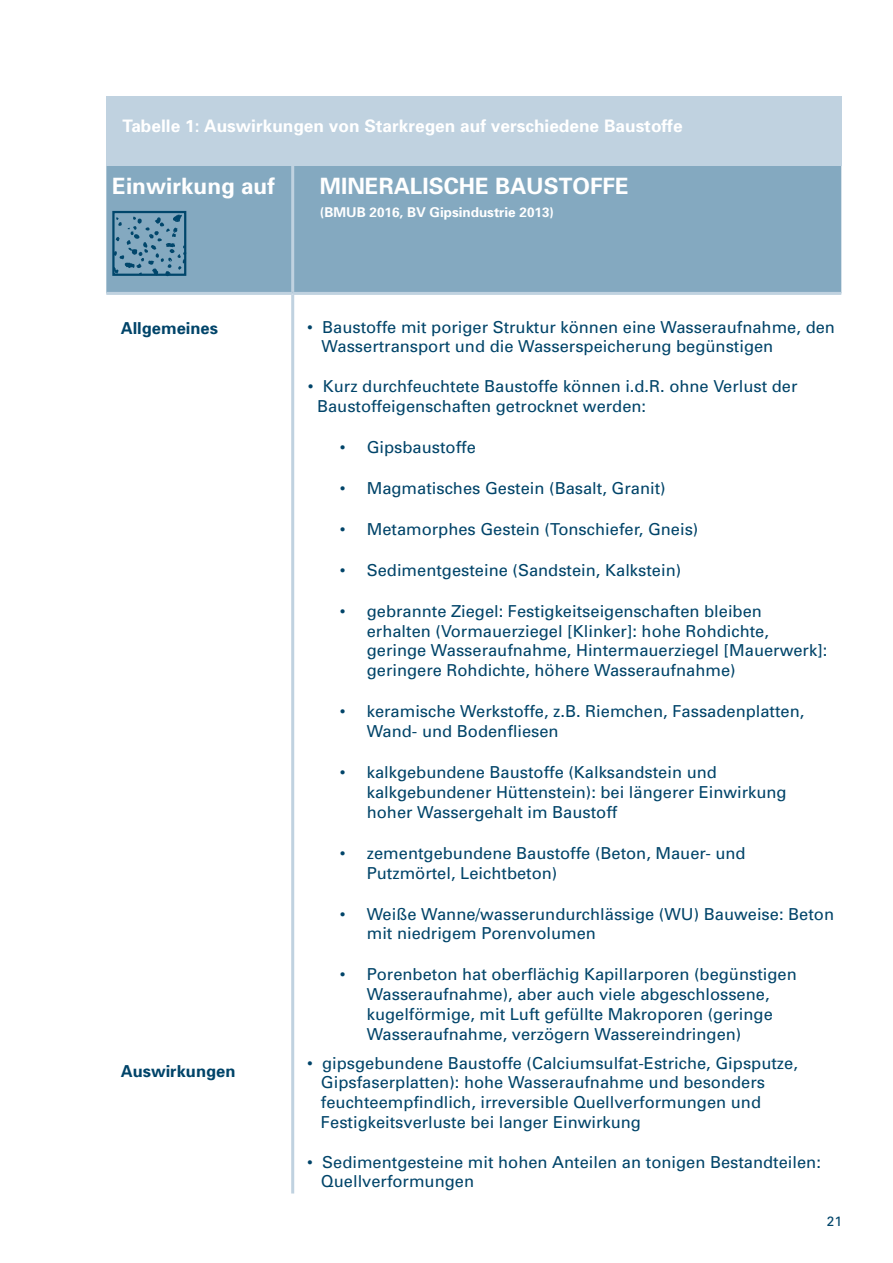
<style>
.page{position:relative;width:893px;height:1263px;background:#fff}
.page>*{position:absolute;margin:0;border:0;box-sizing:border-box;transform-origin:0 0}
.t1{font:700 22.5px "Univers";color:#fff}
.t2{font:700 17.25px "Univers";color:#fff}
.t3{font:16.5px/19.8px "Univers";color:#004469}
.t4{font:700 16.5px "Univers";color:#004469}
.t5{font:700 13.5px "Univers";color:#fff}
.t6{font:13.5px "Univers";color:#004469}
</style>
<div class="page">
<div style="left:106px;top:165px;width:735px;height:127px;background:#84a9c0"></div>
<hr style="left:291px;top:159px;width:3px;height:133px;background:#c0d2e0">
<hr style="left:291px;top:295px;width:3px;height:898px;background:#c0d2e0">
<hr style="left:106px;top:292px;width:187px;height:3px;background:#c0d2e0">
<hr style="left:293px;top:292px;width:548px;height:3px;background:#c0d2e0">
<svg style="left:115px;top:215px;width:68px;height:58px;background:#709ab3"></svg>
<div style="left:112px;top:211px;width:74px;height:65px;border:2px solid #00466b"></div>
<div style="left:106px;top:96px;width:736px;height:69px;background:#c0d2e0"></div>
<p class="t2" style="left:122px;top:115px;width:562px">Tabelle 1: Auswirkungen von Starkregen auf verschiedene Baustoffe</p>
<p class="t1" style="left:112px;top:172px;width:164px">Einwirkung auf</p>
<p class="t1" style="left:320px;top:172px;width:310px">MINERALISCHE BAUSTOFFE</p>
<p class="t5" style="left:320px;top:203px;width:236px">(BMUB 2016, BV Gipsindustrie 2013)</p>
<p class="t4" style="left:121px;top:317px;width:99px">Allgemeines</p>
<p class="t4" style="left:121px;top:1061px;width:116px">Auswirkungen</p>
<p class="t3" style="left:322px;top:316px;width:515px;text-indent:-14px">• Baustoffe mit poriger Struktur können eine Wasseraufnahme, den<br>Wassertransport und die Wasserspeicherung begünstigen</p>
<p class="t3" style="left:317px;top:376px;width:482px;text-indent:-9px">• Kurz durchfeuchtete Baustoffe können i.d.R. ohne Verlust der<br>Baustoffeigenschaften getrocknet werden:</p>
<p class="t3" style="left:340px;top:437px;width:138px">• Gipsbaustoffe</p>
<p class="t3" style="left:340px;top:478px;width:327px">• Magmatisches Gestein (Basalt, Granit)</p>
<p class="t3" style="left:340px;top:519px;width:360px">• Metamorphes Gestein (Tonschiefer, Gneis)</p>
<p class="t3" style="left:340px;top:560px;width:343px">• Sedimentgesteine (Sandstein, Kalkstein)</p>
<p class="t3" style="left:367px;top:601px;width:462px;text-indent:-27px">• gebrannte Ziegel: Festigkeitseigenschaften bleiben erhalten (Vormauerziegel [Klinker]: hohe Rohdichte, geringe Wasseraufnahme, Hintermauerziegel [Mauerwerk]: geringere Rohdichte, höhere Wasseraufnahme)</p>
<p class="t3" style="left:367px;top:701px;width:439px;text-indent:-27px">• keramische Werkstoffe, z.B. Riemchen, Fassadenplatten,<br>Wand- und Bodenfliesen</p>
<p class="t3" style="left:367px;top:762px;width:421px;text-indent:-27px">• kalkgebundene Baustoffe (Kalksandstein und kalkgebundener Hüttenstein): bei längerer Einwirkung hoher Wassergehalt im Baustoff</p>
<p class="t3" style="left:367px;top:843px;width:380px;text-indent:-27px">• zementgebundene Baustoffe (Beton, Mauer- und<br>Putzmörtel, Leichtbeton)</p>
<p class="t3" style="left:367px;top:903px;width:469px;text-indent:-27px">• Weiße Wanne/wasserundurchlässige (WU) Bauweise: Beton mit niedrigem Porenvolumen</p>
<p class="t3" style="left:367px;top:964px;width:431px;text-indent:-27px">• Porenbeton hat oberflächig Kapillarporen (begünstigen Wasseraufnahme), aber auch viele abgeschlossene, kugelförmige, mit Luft gefüllte Makroporen (geringe Wasseraufnahme, verzögern Wassereindringen)</p>
<p class="t3" style="left:307px;top:1053px;width:492px">• gipsgebundene Baustoffe (Calciumsulfat-Estriche, Gipsputze,</p>
<p class="t3" style="left:321px;top:1072px;width:446px">Gipsfaserplatten): hohe Wasseraufnahme und besonders</p>
<p class="t3" style="left:321px;top:1092px;width:442px">feuchteempfindlich, irreversible Quellverformungen und</p>
<p class="t3" style="left:321px;top:1112px;width:321px">Festigkeitsverluste bei langer Einwirkung</p>
<p class="t3" style="left:307px;top:1152px;width:515px">• Sedimentgesteine mit hohen Anteilen an tonigen Bestandteilen:</p>
<p class="t3" style="left:321px;top:1171px;width:155px">Quellverformungen</p>
<p class="t6" style="left:827px;top:1212px;width:17px">21</p>
</div>
